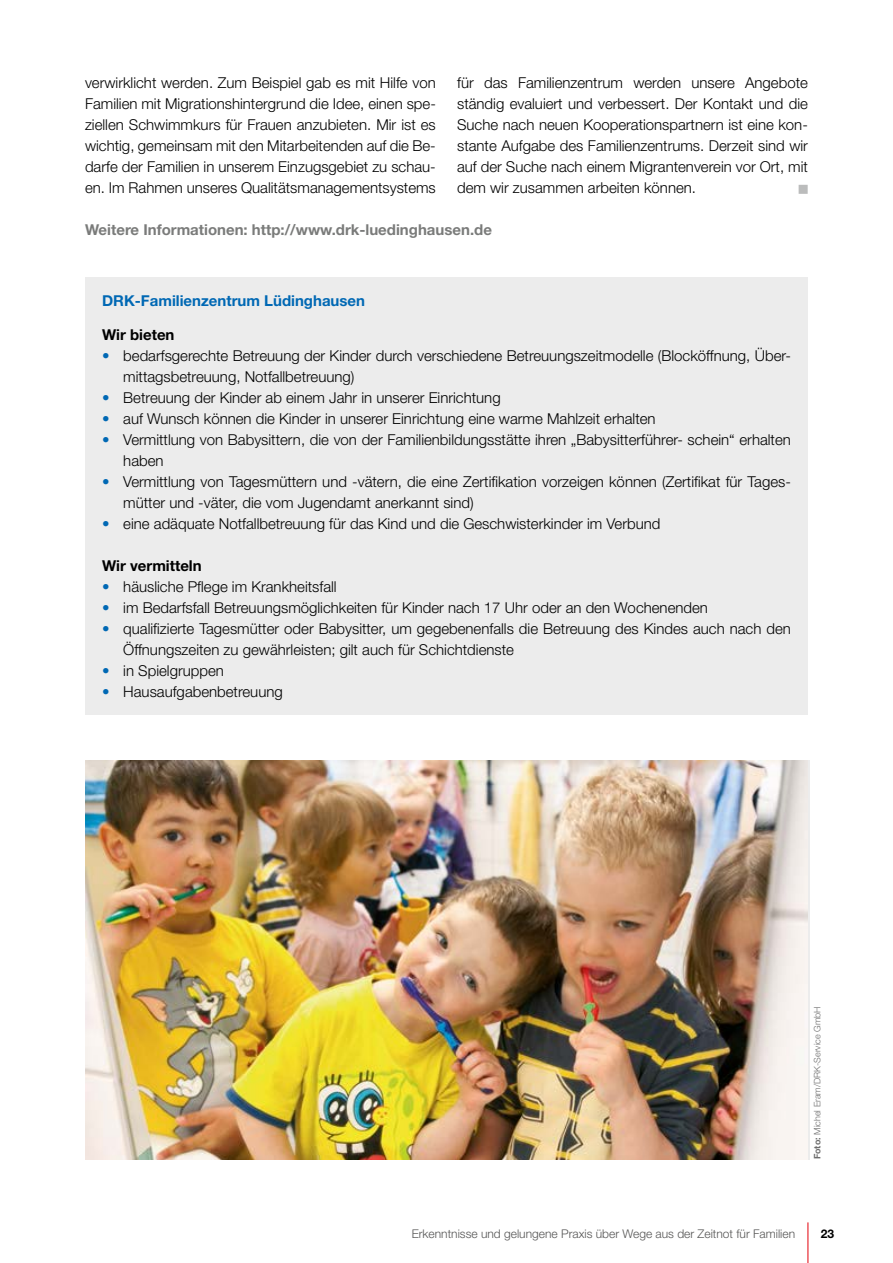
<style>
.page{position:relative;width:893px;height:1263px;background:#fff}
.page>*{position:absolute;margin:0;border:0;box-sizing:border-box;transform-origin:0 0}
.t1{font:300 15px/21px "Helvetica Neue LT";color:#000}
.t2{font:700 15px "Helvetica Neue LT";color:#7a7b7a}
.t3{font:700 15px "Helvetica Neue LT";color:#0068b4}
.t4{font:700 15px "Helvetica Neue LT";color:#000}
.t5{font:300 12px "Helvetica Neue LT";color:#565655}
.t6{font:700 12px "Helvetica Neue LT";color:#000}
.t7{font:300 9px "Helvetica Neue LT";color:#6e6e6e}
.s1{color:#0068b4}
.s2{font-weight:700}
</style>
<div class="page">
<hr style="left:807px;top:1222px;width:1px;height:41px;background:#e3000b">
<div style="left:85px;top:277px;width:723px;height:437px;background:#ececec"></div>
<img style="left:85px;top:760px;width:723px;height:399px">
<p class="t1" style="left:85px;top:72px;width:352px;text-align:justify">verwirklicht werden. Zum Beispiel gab es mit Hilfe von Familien mit Migrationshintergrund die Idee, einen spe&shy;ziellen Schwimmkurs für Frauen anzubieten. Mir ist es wichtig, gemeinsam mit den Mitarbeitenden auf die Be&shy;darfe der Familien in unserem Einzugsgebiet zu schau&shy;en. Im Rahmen unseres Qualitätsmanagementsystems</p>
<p class="t1" style="left:457px;top:72px;width:352px;text-align:justify">für das Familienzentrum werden unsere Angebote ständig evaluiert und verbessert. Der Kontakt und die Suche nach neuen Kooperationspartnern ist eine kon&shy;stante Aufgabe des Familienzentrums. Derzeit sind wir auf der Suche nach einem Migrantenverein vor Ort, mit dem wir zusammen arbeiten können.</p>
<p class="t2" style="left:85px;top:221px;width:408px">Weitere Informationen: http://www.drk-luedinghausen.de</p>
<p class="t3" style="left:102px;top:291px;width:264px">DRK-Familienzentrum Lüdinghausen</p>
<p class="t4" style="left:102px;top:326px;width:74px">Wir bieten</p>
<p class="t1" style="left:123px;top:345px;width:669px;text-indent:-21px"><span class="s1">•</span> bedarfsgerechte Betreuung der Kinder durch verschiedene Betreuungszeitmodelle (Blocköffnung, Über&shy;mittagsbetreuung, Notfallbetreuung)</p>
<p class="t1" style="left:102px;top:387px;width:400px"><span class="s1">•</span> Betreuung der Kinder ab einem Jahr in unserer Einrichtung</p>
<p class="t1" style="left:102px;top:408px;width:555px"><span class="s1">•</span> auf Wunsch können die Kinder in unserer Einrichtung eine warme Mahlzeit erhalten</p>
<p class="t1" style="left:123px;top:429px;width:669px;text-indent:-21px"><span class="s1">•</span> Vermittlung von Babysittern, die von der Familienbildungsstätte ihren „Babysitterführer- schein“ erhalten haben</p>
<p class="t1" style="left:123px;top:471px;width:669px;text-indent:-21px"><span class="s1">•</span> Vermittlung von Tagesmüttern und -vätern, die eine Zertifikation vorzeigen können (Zertifikat für Tages&shy;mütter und -väter, die vom Jugendamt anerkannt sind)</p>
<p class="t1" style="left:102px;top:513px;width:560px"><span class="s1">•</span> eine adäquate Notfallbetreuung für das Kind und die Geschwisterkinder im Verbund</p>
<p class="t4" style="left:102px;top:557px;width:101px">Wir vermitteln</p>
<p class="t1" style="left:102px;top:576px;width:236px"><span class="s1">•</span> häusliche Pflege im Krankheitsfall</p>
<p class="t1" style="left:102px;top:597px;width:607px"><span class="s1">•</span> im Bedarfsfall Betreuungsmöglichkeiten für Kinder nach 17 Uhr oder an den Wochenenden</p>
<p class="t1" style="left:123px;top:618px;width:669px;text-indent:-21px"><span class="s1">•</span> qualifizierte Tagesmütter oder Babysitter, um gegebenenfalls die Betreuung des Kindes auch nach den<br>Öffnungszeiten zu gewährleisten; gilt auch für Schichtdienste</p>
<p class="t1" style="left:102px;top:660px;width:123px"><span class="s1">•</span> in Spielgruppen</p>
<p class="t1" style="left:102px;top:681px;width:182px"><span class="s1">•</span> Hausaufgabenbetreuung</p>
<p class="t7" style="left:812px;top:1159px;width:155px;rotate:-90deg"><span class="s2">Foto:</span> Michel Eram/DRK-Service GmbH</p>
<p class="t5" style="left:412px;top:1226px;width:385px">Erkenntnisse und gelungene Praxis über Wege aus der Zeitnot für Familien</p>
<p class="t6" style="left:821px;top:1226px;width:15px">23</p>
</div>
